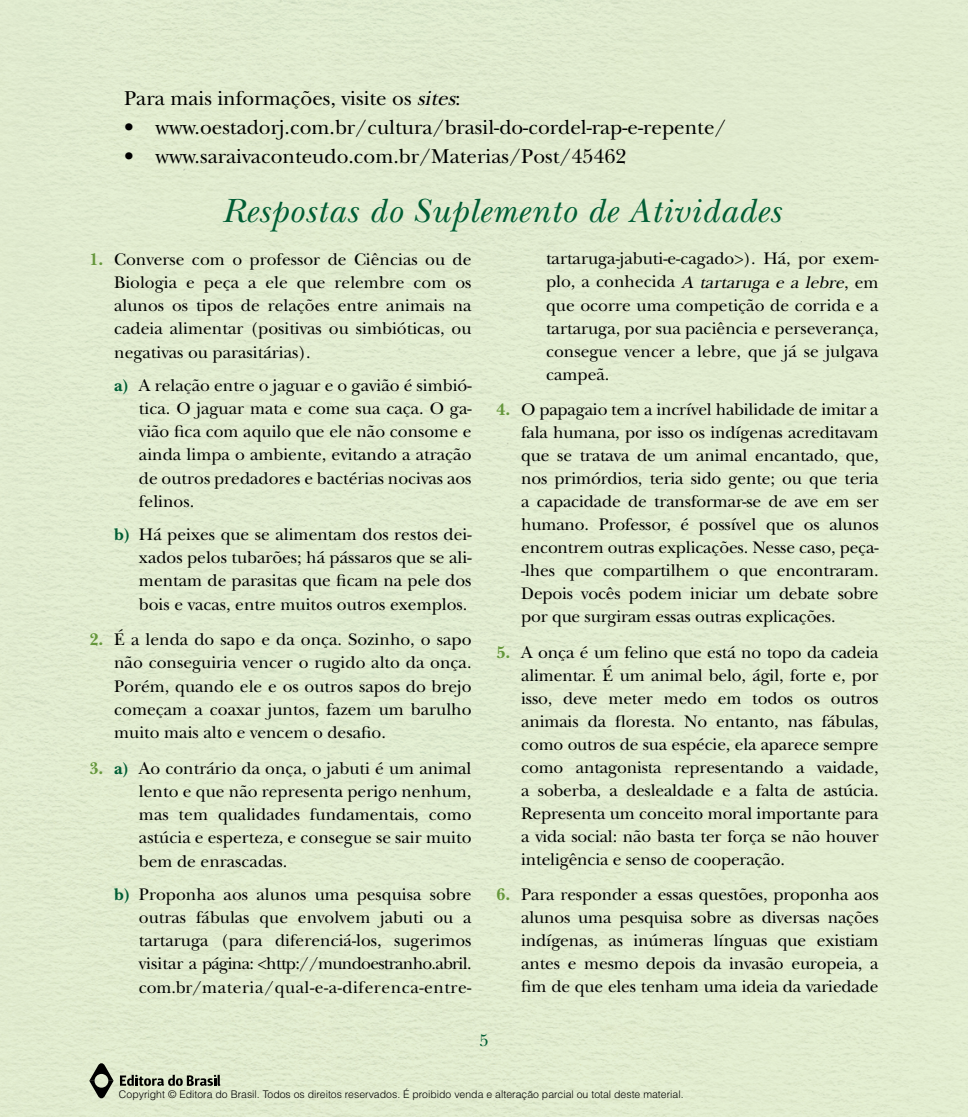
<style>
.page{position:relative;width:968px;height:1117px;background:#fff}
.page>*{position:absolute;margin:0;border:0;box-sizing:border-box;transform-origin:0 0}
.t1{font:italic 35px "New Baskerville";letter-spacing:.025em;color:#005d34}
.t2{font:21px "New Baskerville";color:#000}
.t3{font:17.5px/23.3px "New Baskerville";color:#000;text-align:justify}
.t4{font:17.5px "New Baskerville";color:#005d34}
.t5{font:300 10.5px "Helvetica";color:#000}
.s1{font-style:italic}
.s2{font-weight:700;color:#65973b}
.s3{font-weight:700;color:#005d34}
</style>
<div class="page">
<div style="left:0;top:0;width:967px;height:1116px;background:#e2ecd0"></div>
<svg style="left:120px;top:1074px;width:100px;height:11px"></svg>
<svg style="left:89px;top:1062px;width:25px;height:36px"></svg>
<p class="t2" style="left:124px;top:86px;width:338px">Para mais informações, visite os <span class="s1">sites</span>:</p>
<p class="t2" style="left:124px;top:115px;width:604px">• www.oestadorj.com.br/cultura/brasil-do-cordel-rap-e-repente/</p>
<p class="t2" style="left:124px;top:144px;width:503px">• www.saraivaconteudo.com.br/Materias/Post/45462</p>
<h1 class="t1" style="left:222px;top:190px;width:560px">Respostas do Suplemento de Atividades</h1>
<p class="t3" style="left:114px;top:247px;width:359px;text-indent:-25px"><span class="s2">1.</span> Converse com o professor de Ciências ou de Biologia e peça a ele que relembre com os alunos os tipos de relações entre animais na cadeia alimentar (positivas ou simbióticas, ou negativas ou parasitárias).</p>
<p class="t3" style="left:139px;top:373px;width:334px;text-indent:-25px"><span class="s3">a)</span> A relação entre o jaguar e o gavião é simbió&shy;tica. O jaguar mata e come sua caça. O ga&shy;vião fica com aquilo que ele não consome e ainda limpa o ambiente, evitando a atração de outros predadores e bactérias nocivas aos felinos.</p>
<p class="t3" style="left:139px;top:522px;width:334px;text-indent:-25px"><span class="s3">b)</span> Há peixes que se alimentam dos restos dei&shy;xados pelos tubarões; há pássaros que se ali&shy;mentam de parasitas que ficam na pele dos bois e vacas, entre muitos outros exemplos.</p>
<p class="t3" style="left:114px;top:628px;width:359px;text-indent:-25px"><span class="s2">2.</span> É a lenda do sapo e da onça. Sozinho, o sapo não conseguiria vencer o rugido alto da onça.<br>Porém, quando ele e os outros sapos do brejo começam a coaxar juntos, fazem um barulho muito mais alto e vencem o desafio.</p>
<p class="t3" style="left:139px;top:756px;width:334px;text-indent:-50px"><span class="s2">3.</span> <span class="s3">a)</span> Ao contrário da onça, o jabuti é um animal lento e que não representa perigo nenhum, mas tem qualidades fundamentais, como astúcia e esperteza, e consegue se sair muito bem de enrascadas.</p>
<p class="t3" style="left:139px;top:882px;width:334px;text-indent:-25px"><span class="s3">b)</span> Proponha aos alunos uma pesquisa sobre outras fábulas que envolvem jabuti ou a tartaruga (para diferenciá-los, sugerimos visitar a página: &lt;http://mundoestranho.abril. com.br/materia/qual-e-a-diferenca-entre-</p>
<p class="t3" style="left:546px;top:247px;width:334px">tartaruga-jabuti-e-cagado&gt;). Há, por exem&shy;p l o , a c o n h e c i d a <span class="s1">A tartaruga e a lebre</span>, e m que ocorre uma competição de corrida e a tartaruga, por sua paciência e perseverança, consegue vencer a lebre, que já se julgava campeã.</p>
<p class="t3" style="left:521px;top:398px;width:359px;text-indent:-25px"><span class="s2">4.</span> O papagaio tem a incrível habilidade de imitar a fala humana, por isso os indígenas acreditavam que se tratava de um animal encantado, que, nos primórdios, teria sido gente; ou que teria a capacidade de transformar-se de ave em ser humano. Professor, é possível que os alunos encontrem outras explicações. Nesse caso, peça--lhes que compartilhem o que encontraram.<br>Depois vocês podem iniciar um debate sobre por que surgiram essas outras explicações.</p>
<p class="t3" style="left:521px;top:640px;width:359px;text-indent:-25px"><span class="s2">5.</span> A onça é um felino que está no topo da cadeia alimentar. É um animal belo, ágil, forte e, por isso, deve meter medo em todos os outros animais da floresta. No entanto, nas fábulas, como outros de sua espécie, ela aparece sempre como antagonista representando a vaidade, a soberba, a deslealdade e a falta de astúcia.<br>Representa um conceito moral importante para a vida social: não basta ter força se não houver inteligência e senso de cooperação.</p>
<p class="t3" style="left:521px;top:882px;width:359px;text-indent:-25px"><span class="s2">6.</span> Para responder a essas questões, proponha aos alunos uma pesquisa sobre as diversas nações indígenas, as inúmeras línguas que existiam antes e mesmo depois da invasão europeia, a fim de que eles tenham uma ideia da variedade</p>
<p class="t4" style="left:479px;top:1029px;width:11px">5</p>
<p class="t5" style="left:119px;top:1087px;width:566px">Copyright © Editora do Brasil. Todos os direitos reservados. É proibido venda e alteração parcial ou total deste material.</p>
</div>
